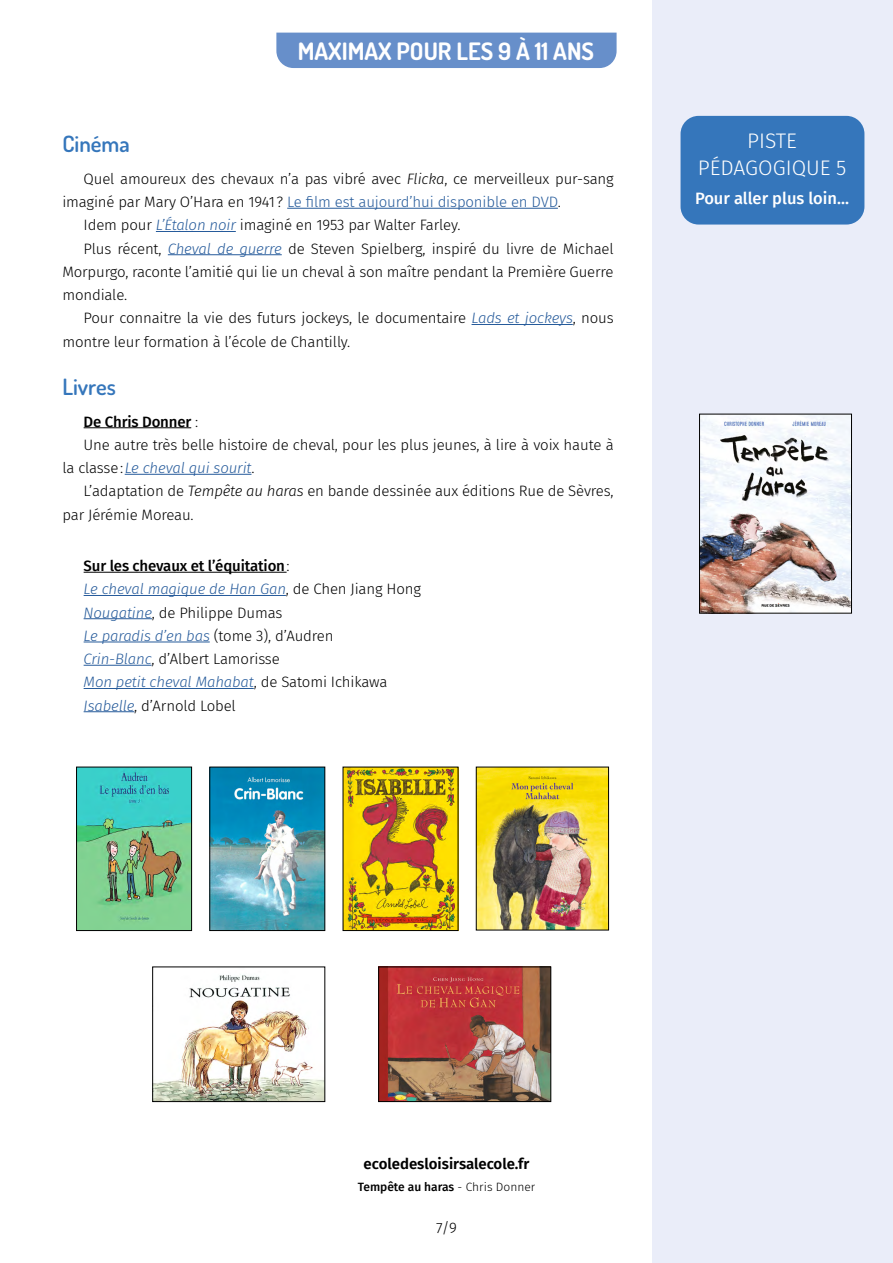
<style>
.page{position:relative;width:893px;height:1263px;background:#fff}
.page>*{position:absolute;margin:0;border:0;box-sizing:border-box;transform-origin:0 0}
.t1{font:700 24px "Dosis";color:#fff}
.t2{font:600 22.5px "Dosis";color:#3576bb}
.t3{font:300 21px/27px "Fira Sans";color:#fff;text-align:center}
.t4{font:500 16.5px "Fira Sans";color:#fff}
.t5{font:300 15px/23.2px "Fira Sans";letter-spacing:-.01em;color:#000}
.t6{font:300 15px "Fira Sans";letter-spacing:-.01em;color:#265b9b}
.t7{font:italic 300 15px "Fira Sans";letter-spacing:-.01em;color:#265b9b}
.t8{font:600 15px "Fira Sans";color:#000}
.t9{font:500 15px "Fira Sans";letter-spacing:-.01em;color:#000}
.t10{font:500 12px "Fira Sans";color:#000}
.s1{font-style:italic}
.s2{color:#000}
.s3{font-style:italic;color:#265b9b}
.s4{font-weight:300}
.s5{font-style:normal;color:#000}
.s6{font-weight:500}
</style>
<div class="page">
<div style="left:652px;top:0;width:241px;height:1263px;background:#eaedf9"></div>
<div style="left:276px;top:33px;width:341px;height:35px;background:#678fca"></div>
<hr style="left:287px;top:208px;width:271px;height:1px;background:#265b9b">
<hr style="left:156px;top:231px;width:80px;height:1px;background:#265b9b">
<hr style="left:168px;top:254px;width:114px;height:1px;background:#265b9b">
<hr style="left:472px;top:324px;width:101px;height:1px;background:#265b9b">
<hr style="left:84px;top:427px;width:107px;height:1px;background:#000">
<hr style="left:125px;top:474px;width:126px;height:1px;background:#265b9b">
<div style="left:680px;top:116px;width:184px;height:109px;background:#3576bb;border-radius:18px"></div>
<hr style="left:84px;top:572px;width:203px;height:1px;background:#000">
<hr style="left:84px;top:595px;width:202px;height:1px;background:#265b9b">
<hr style="left:84px;top:618px;width:68px;height:1px;background:#265b9b">
<hr style="left:84px;top:642px;width:126px;height:1px;background:#265b9b">
<hr style="left:84px;top:665px;width:68px;height:1px;background:#265b9b">
<hr style="left:84px;top:688px;width:170px;height:1px;background:#265b9b">
<hr style="left:84px;top:711px;width:50px;height:1px;background:#265b9b">
<img style="left:701px;top:416px;width:149px;height:195px">
<div style="left:699px;top:414px;width:153px;height:199px;border:1px solid #000"></div>
<img style="left:78px;top:769px;width:112px;height:160px">
<div style="left:76px;top:767px;width:116px;height:164px;border:1px solid #000"></div>
<img style="left:212px;top:769px;width:111px;height:160px">
<div style="left:210px;top:767px;width:115px;height:164px;border:1px solid #000"></div>
<img style="left:345px;top:769px;width:111px;height:160px">
<img style="left:478px;top:769px;width:129px;height:159px">
<div style="left:476px;top:767px;width:133px;height:163px;border:1px solid #000"></div>
<img style="left:154px;top:975px;width:169px;height:125px">
<div style="left:152px;top:967px;width:173px;height:135px;border:1px solid #000"></div>
<img style="left:380px;top:969px;width:169px;height:131px">
<div style="left:378px;top:967px;width:173px;height:135px;border:1px solid #000"></div>
<h1 class="t1" style="left:298px;top:35px;width:298px">MAXIMAX POUR LES 9 À 11 ANS</h1>
<h2 class="t2" style="left:62px;top:129px;width:69px">Cinéma</h2>
<p class="t5" style="left:84px;top:167px;width:532px">Quel amoureux des chevaux n’a pas vibré avec <span class="s1">Flicka</span>, ce merveilleux pur-sang</p>
<p class="t6" style="left:62px;top:191px;width:500px"><span class="s2">imaginé par Mary O’Hara en 1941?</span> Le film est aujourd’hui disponible en DVD<span class="s2">.</span></p>
<p class="t5" style="left:84px;top:213px;width:378px">Idem pour <span class="s3">L’Étalon noir</span> imaginé en 1953 par Walter Farley.</p>
<p class="t5" style="left:84px;top:237px;width:532px">Plus récent, <span class="s3">Cheval de guerre</span> de Steven Spielberg, inspiré du livre de Michael</p>
<p class="t5" style="left:62px;top:260px;width:553px">Morpurgo, raconte l’amitié qui lie un cheval à son maître pendant la Première Guerre</p>
<p class="t5" style="left:62px;top:283px;width:66px">mondiale.</p>
<p class="t5" style="left:84px;top:306px;width:532px">Pour connaitre la vie des futurs jockeys, le documentaire <span class="s3">Lads et jockeys</span>, nous</p>
<p class="t5" style="left:62px;top:330px;width:289px">montre leur formation à l’école de Chantilly.</p>
<h2 class="t2" style="left:62px;top:372px;width:55px">Livres</h2>
<p class="t9" style="left:84px;top:409px;width:116px">De Chris Donner <span class="s4">:</span></p>
<p class="t5" style="left:84px;top:433px;width:532px">Une autre très belle histoire de cheval, pour les plus jeunes, à lire à voix haute à</p>
<p class="t7" style="left:62px;top:457px;width:194px"><span class="s5">la classe:</span>Le cheval qui sourit<span class="s5">.</span></p>
<p class="t5" style="left:84px;top:479px;width:532px">L’adaptation de <span class="s1">Tempête au haras</span> en bande dessinée aux éditions Rue de Sèvres,</p>
<p class="t5" style="left:62px;top:503px;width:133px">par Jérémie Moreau.</p>
<p class="t5" style="left:84px;top:554px;width:339px"><span class="s6">Sur les chevaux et l’équitation</span>:<br><span class="s3">Le cheval magique de Han Gan</span>, de Chen Jiang Hong <span class="s3">Nougatine</span>, de Philippe Dumas<br><span class="s3">Le paradis d’en bas</span> (tome 3), d’Audren<br><span class="s3">Crin-Blanc</span>, d’Albert Lamorisse<br><span class="s3">Mon petit cheval Mahabat</span>, de Satomi Ichikawa <span class="s3">Isabelle</span>, d’Arnold Lobel</p>
<h3 class="t3" style="left:698px;top:127px;width:150px">PISTE<br>PÉDAGOGIQUE 5</h3>
<p class="t4" style="left:695px;top:185px;width:155px">Pour aller plus loin...</p>
<p class="t8" style="left:364px;top:1151px;width:167px">ecoledesloisirsalecole.fr</p>
<p class="t10" style="left:358px;top:1177px;width:179px">Tempête au haras <span class="s4">- Chris Donner</span></p>
<p class="t5" style="left:436px;top:1216px;width:22px">7/9</p>
</div>
